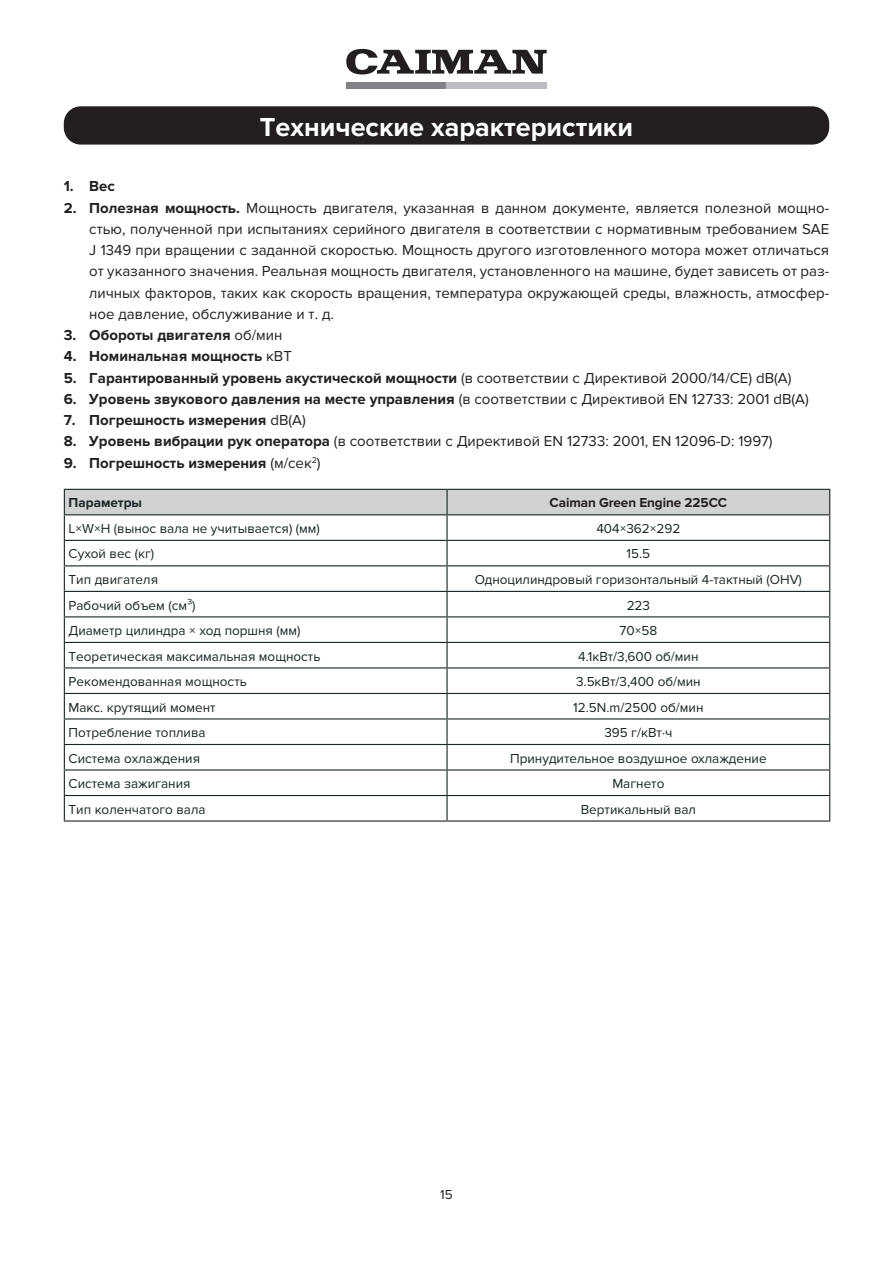
<style>
.page{position:relative;width:893px;height:1263px;background:#fff}
.page>*{position:absolute;margin:0;border:0;box-sizing:border-box;transform-origin:0 0}
.t1{font:700 27px "Proxima Nova";color:#fff}
.t2{font:15px/21.3px "Proxima Nova";color:#231f20;text-align:justify}
.t3{font:700 15px "Proxima Nova";color:#231f20}
.t4{font:13.5px "Proxima Nova";color:#192527}
.t5{font:700 13.5px "Proxima Nova";letter-spacing:-.005em;color:#231f20}
.t6{font:700 13.5px "Proxima Nova";color:#192527}
.t7{font:13.5px "Proxima Nova";color:#231f20}
.s1{font-weight:700}
.s2{font-weight:400}
</style>
<div class="page">
<svg style="left:346px;top:49px;width:201px;height:25px"></svg>
<div style="left:347px;top:82px;width:100px;height:7px;background:#808285"></div>
<div style="left:447px;top:82px;width:100px;height:7px;background:#bcbdc0"></div>
<div style="left:64px;top:106px;width:765px;height:39px;background:#231f20;border-radius:17px"></div>
<svg style="left:64px;top:489px;width:766px;height:331px"></svg>
<hr style="left:64px;top:820px;width:383px;height:1px;background:#192527">
<hr style="left:447px;top:820px;width:383px;height:1px;background:#192527">
<h1 class="t1" style="left:260px;top:112px;width:375px">Технические характеристики</h1>
<p class="t3" style="left:64px;top:178px;width:53px">1. Вес</p>
<p class="t2" style="left:89px;top:197px;width:741px;text-indent:-26px"><span class="s1">2. Полезная мощность.</span> Мощность двигателя, указанная в данном документе, является полезной мощно&shy;стью, полученной при испытаниях серийного двигателя в соответствии с нормативным требованием SAE J 1349 при вращении с заданной скоростью. Мощность другого изготовленного мотора может отличаться от указанного значения. Реальная мощность двигателя, установленного на машине, будет зависеть от раз&shy;личных факторов, таких как скорость вращения, температура окружающей среды, влажность, атмосфер&shy;ное давление, обслуживание и т. д.</p>
<p class="t3" style="left:64px;top:326px;width:220px">3. Обороты двигателя <span class="s2">об/мин</span></p>
<p class="t3" style="left:64px;top:348px;width:230px">4. Номинальная мощность <span class="s2">кВТ</span></p>
<p class="t3" style="left:64px;top:369px;width:729px">5. Гарантированный уровень акустической мощности <span class="s2">(в соответствии с Директивой 2000/14/CE) dB(A)</span></p>
<p class="t3" style="left:64px;top:390px;width:747px">6. Уровень звукового давления на месте управления <span class="s2">(в соответствии с Директивой EN 12733: 2001 dB(A)</span></p>
<p class="t3" style="left:64px;top:412px;width:243px">7. Погрешность измерения <span class="s2">dB(A)</span></p>
<p class="t2" style="left:64px;top:431px;width:710px"><span class="s1">8. Уровень вибрации рук оператора</span> (в соответствии с Директивой EN 12733: 2001, EN 12096-D: 1997)</p>
<p class="t3" style="left:64px;top:454px;width:258px">9. Погрешность измерения <span class="s2">(м/сек</span><sup>2</sup><span class="s2">)</span></p>
<p class="t6" style="left:69px;top:495px;width:75px">Параметры</p>
<p class="t5" style="left:550px;top:495px;width:179px">Caiman Green Engine 225CC</p>
<p class="t4" style="left:69px;top:521px;width:253px">L×W×H (вынос вала не учитывается) (мм)</p>
<p class="t4" style="left:596px;top:521px;width:86px">404×362×292</p>
<p class="t4" style="left:69px;top:546px;width:87px">Сухой вес (кг)</p>
<p class="t4" style="left:627px;top:546px;width:25px">15.5</p>
<p class="t4" style="left:69px;top:572px;width:91px">Тип двигателя</p>
<p class="t4" style="left:475px;top:572px;width:329px">Одноцилиндровый горизонтальный 4-тактный (OHV)</p>
<p class="t4" style="left:69px;top:597px;width:129px">Рабочий объем (см³)</p>
<p class="t4" style="left:627px;top:597px;width:25px">223</p>
<p class="t4" style="left:69px;top:623px;width:233px">Диаметр цилиндра × ход поршня (мм)</p>
<p class="t4" style="left:619px;top:623px;width:39px">70×58</p>
<p class="t4" style="left:69px;top:648px;width:253px">Теоретическая максимальная мощность</p>
<p class="t4" style="left:578px;top:648px;width:122px">4.1кВт/3,600 об/мин</p>
<p class="t4" style="left:69px;top:674px;width:180px">Рекомендованная мощность</p>
<p class="t4" style="left:576px;top:674px;width:126px">3.5кВт/3,400 об/мин</p>
<p class="t4" style="left:69px;top:699px;width:149px">Макс. крутящий момент</p>
<p class="t4" style="left:573px;top:699px;width:132px">12.5N.m/2500 об/мин</p>
<p class="t4" style="left:69px;top:725px;width:139px">Потребление топлива</p>
<p class="t4" style="left:604px;top:725px;width:70px">395 г/кВт·ч</p>
<p class="t4" style="left:69px;top:750px;width:133px">Система охлаждения</p>
<p class="t4" style="left:510px;top:750px;width:258px">Принудительное воздушное охлаждение</p>
<p class="t4" style="left:69px;top:776px;width:123px">Система зажигания</p>
<p class="t4" style="left:612px;top:776px;width:54px">Магнето</p>
<p class="t4" style="left:69px;top:801px;width:139px">Тип коленчатого вала</p>
<p class="t4" style="left:581px;top:801px;width:117px">Вертикальный вал</p>
<p class="t7" style="left:440px;top:1186px;width:14px">15</p>
</div>
